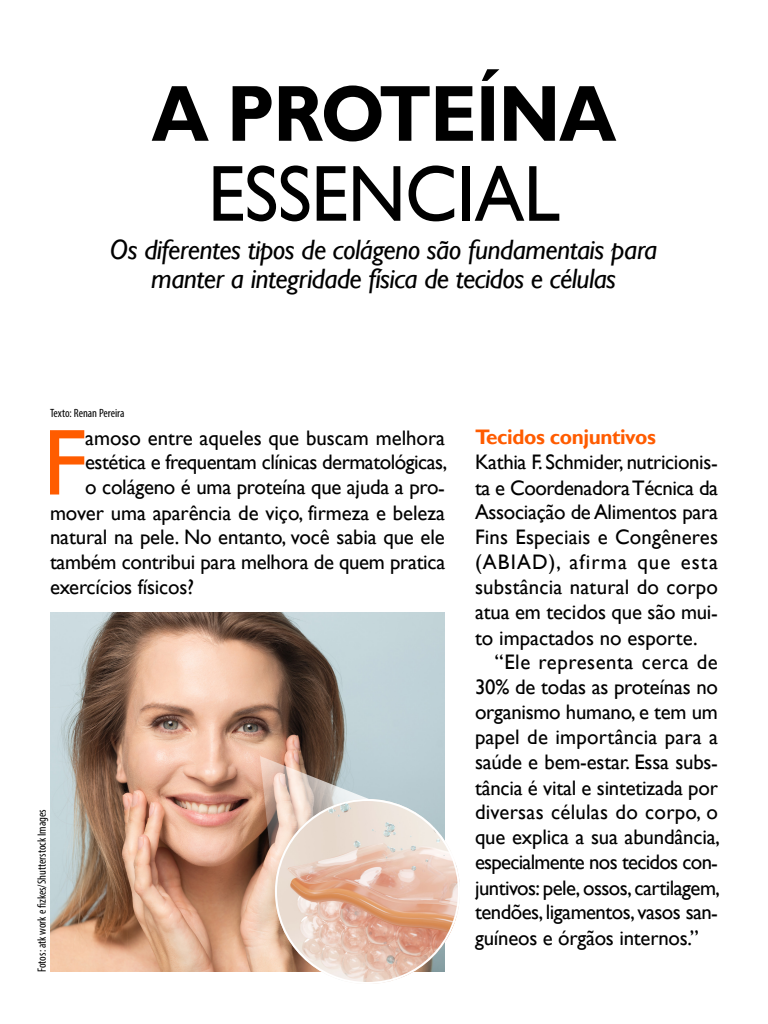
<style>
.page{position:relative;width:768px;height:1024px;background:#fff}
.page>*{position:absolute;margin:0;border:0;box-sizing:border-box;transform-origin:0 0}
.t1{font:94.3px "Gill Sans";color:#ff5c00}
.t2{font:700 80px "Gill Sans";letter-spacing:-.02em;color:#000;scale:.92 1}
.t3{font:80px "Gill Sans";letter-spacing:-.01em;color:#000;scale:.93 1}
.t4{font:italic 28px/29px "Gill Sans";letter-spacing:-.02em;color:#000;text-align:center}
.t5{font:21px "Gill Sans";letter-spacing:-.01em;color:#000}
.t6{font:21px "Gill Sans";letter-spacing:.01em;color:#000}
.t7{font:21px "Gill Sans";letter-spacing:-.035em;color:#000}
.t8{font:21px "Gill Sans";letter-spacing:.055em;color:#000}
.t9{font:21px "Gill Sans";letter-spacing:.025em;color:#000}
.t10{font:700 21px "Gill Sans";letter-spacing:-.02em;color:#ff5c00}
.t11{font:condensed 12px "Myriad Pro";color:#000}
</style>
<div class="page">
<img style="left:50px;top:612px;width:395px;height:360px">
<svg style="left:260px;top:756px;width:109px;height:144px"></svg>
<img style="left:275px;top:799px;width:185px;height:185px;border-radius:92px">
<h2 class="t2" style="left:151px;top:66px;width:507px">A PROTEÍNA</h2>
<h2 class="t3" style="left:208px;top:147px;width:380px">ESSENCIAL</h2>
<h3 class="t4" style="left:110px;top:236px;width:549px">Os diferentes tipos de colágeno são fundamentais para manter a integridade física de tecidos e células</h3>
<p class="t11" style="left:50px;top:406px;width:76px">Texto: Renan Pereira</p>
<h1 class="t1" style="left:43px;top:408px;width:46px">F</h1>
<p class="t5" style="left:85px;top:425px;width:361px">amoso entre aqueles que buscam melhora</p>
<p class="t5" style="left:85px;top:450px;width:364px">estética e frequentam clínicas dermatológicas,</p>
<p class="t5" style="left:85px;top:475px;width:361px">o colágeno é uma proteína que ajuda a pro-</p>
<p class="t5" style="left:50px;top:500px;width:396px">mover uma aparência de viço, firmeza e beleza</p>
<p class="t5" style="left:50px;top:525px;width:396px">natural na pele. No entanto, você sabia que ele</p>
<p class="t5" style="left:50px;top:550px;width:397px">também contribui para melhora de quem pratica</p>
<p class="t5" style="left:50px;top:575px;width:146px">exercícios físicos?</p>
<p class="t11" style="left:35px;top:972px;width:164px;rotate:-90deg">Fotos: atk work e fizkes/Shutterstock Images</p>
<p class="t10" style="left:475px;top:425px;width:182px">Tecidos conjuntivos</p>
<p class="t5" style="left:475px;top:450px;width:244px">Kathia F. Schmider, nutricionis-</p>
<p class="t5" style="left:475px;top:475px;width:245px">ta e Coordenadora Técnica da</p>
<p class="t5" style="left:475px;top:500px;width:244px">Associação de Alimentos para</p>
<p class="t6" style="left:475px;top:525px;width:245px">Fins Especiais e Congêneres</p>
<p class="t8" style="left:475px;top:550px;width:244px">(ABIAD), afirma que esta</p>
<p class="t6" style="left:475px;top:575px;width:245px">substância natural do corpo</p>
<p class="t5" style="left:475px;top:600px;width:244px">atua em tecidos que são mui-</p>
<p class="t5" style="left:475px;top:625px;width:224px">to impactados no esporte.</p>
<p class="t9" style="left:495px;top:650px;width:224px">“Ele representa cerca de</p>
<p class="t5" style="left:475px;top:675px;width:245px">30% de todas as proteínas no</p>
<p class="t5" style="left:475px;top:700px;width:244px">organismo humano, e tem um</p>
<p class="t6" style="left:475px;top:725px;width:245px">papel de importância para a</p>
<p class="t5" style="left:475px;top:750px;width:244px">saúde e bem-estar. Essa subs-</p>
<p class="t5" style="left:475px;top:775px;width:244px">tância é vital e sintetizada por</p>
<p class="t6" style="left:475px;top:800px;width:244px">diversas células do corpo, o</p>
<p class="t5" style="left:475px;top:825px;width:247px">que explica a sua abundância,</p>
<p class="t7" style="left:475px;top:850px;width:244px">especialmente nos tecidos con-</p>
<p class="t5" style="left:475px;top:875px;width:247px">juntivos: pele, ossos, cartilagem,</p>
<p class="t5" style="left:475px;top:900px;width:244px">tendões, ligamentos, vasos san-</p>
<p class="t5" style="left:475px;top:925px;width:225px">guíneos e órgãos internos.”</p>
</div>
